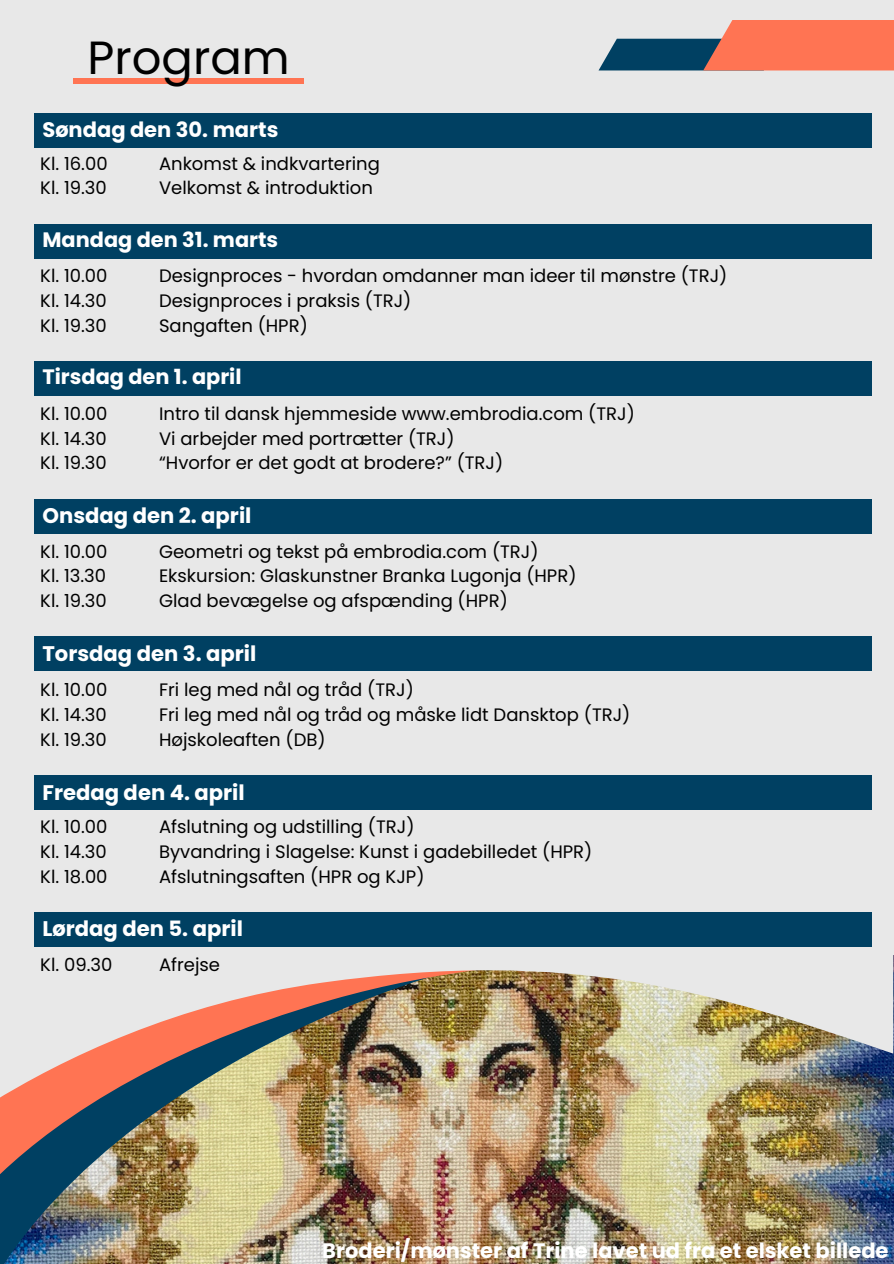
<style>
.page{position:relative;width:894px;height:1264px;background:#fff}
.page>*{position:absolute;margin:0;border:0;box-sizing:border-box;transform-origin:0 0}
.t1{font:46.5px "Poppins";color:#000}
.t2{font:700 21.15px "Poppins";color:#fff}
.t3{font:700 21px "Poppins";color:#fff}
.t4{font:700 20.85px "Poppins";color:#fff}
.t5{font:18px "Poppins";color:#000}
</style>
<div class="page">
<div style="left:0;top:0;width:893px;height:1263px;background:#e8e8e8"></div>
<svg style="left:599px;top:20px;width:294px;height:50px"></svg>
<div style="left:73px;top:78px;width:231px;height:6px;background:#ff7453"></div>
<img style="left:0;top:1183px;width:893px;height:80px">
<img style="left:0;top:1103px;width:893px;height:80px">
<img style="left:0;top:970px;width:893px;height:133px">
<div style="left:34px;top:113px;width:837px;height:34px;background:#004062"></div>
<div style="left:34px;top:224px;width:837px;height:34px;background:#004062"></div>
<div style="left:34px;top:361px;width:837px;height:35px;background:#004062"></div>
<div style="left:34px;top:636px;width:837px;height:35px;background:#004062"></div>
<div style="left:34px;top:775px;width:837px;height:35px;background:#004062"></div>
<div style="left:34px;top:499px;width:837px;height:34px;background:#004062"></div>
<div style="left:34px;top:912px;width:837px;height:34px;background:#004062"></div>
<h1 class="t1" style="left:87px;top:25px;width:204px">Program</h1>
<p class="t3" style="left:42px;top:115px;width:237px">Søndag den 30. marts</p>
<p class="t5" style="left:40px;top:151px;width:69px">Kl. 16.00</p>
<p class="t5" style="left:40px;top:175px;width:68px">Kl. 19.30</p>
<p class="t5" style="left:159px;top:151px;width:222px">Ankomst &amp; indkvartering</p>
<p class="t5" style="left:159px;top:175px;width:215px">Velkomst &amp; introduktion</p>
<p class="t4" style="left:42px;top:225px;width:237px">Mandag den 31. marts</p>
<h2 class="t5" style="left:40px;top:263px;width:69px">Kl. 10.00</h2>
<p class="t5" style="left:40px;top:288px;width:68px">Kl. 14.30</p>
<p class="t5" style="left:40px;top:313px;width:68px">Kl. 19.30</p>
<p class="t5" style="left:159px;top:263px;width:569px">Designproces - hvordan omdanner man ideer til mønstre (TRJ)</p>
<p class="t5" style="left:159px;top:288px;width:254px">Designproces i praksis (TRJ)</p>
<p class="t5" style="left:159px;top:313px;width:150px">Sangaften (HPR)</p>
<h2 class="t4" style="left:42px;top:362px;width:200px">Tirsdag den 1. april</h2>
<p class="t5" style="left:40px;top:401px;width:69px">Kl. 10.00</p>
<h2 class="t5" style="left:40px;top:426px;width:68px">Kl. 14.30</h2>
<p class="t5" style="left:40px;top:450px;width:68px">Kl. 19.30</p>
<p class="t5" style="left:159px;top:401px;width:477px">Intro til dansk hjemmeside www.embrodia.com (TRJ)</p>
<p class="t5" style="left:159px;top:426px;width:297px">Vi arbejder med portrætter (TRJ)</p>
<p class="t5" style="left:159px;top:450px;width:345px">“Hvorfor er det godt at brodere?” (TRJ)</p>
<p class="t2" style="left:42px;top:501px;width:210px">Onsdag den 2. april</p>
<p class="t5" style="left:40px;top:538px;width:69px">Kl. 10.00</p>
<p class="t5" style="left:40px;top:563px;width:67px">Kl. 13.30</p>
<h2 class="t5" style="left:40px;top:588px;width:68px">Kl. 19.30</h2>
<p class="t5" style="left:159px;top:538px;width:381px">Geometri og tekst på embrodia.com (TRJ)</p>
<p class="t5" style="left:159px;top:563px;width:419px">Ekskursion: Glaskunstner Branka Lugonja (HPR)</p>
<p class="t5" style="left:159px;top:588px;width:350px">Glad bevægelse og afspænding (HPR)</p>
<p class="t2" style="left:42px;top:638px;width:215px">Torsdag den 3. april</p>
<p class="t5" style="left:40px;top:677px;width:69px">Kl. 10.00</p>
<p class="t5" style="left:40px;top:702px;width:68px">Kl. 14.30</p>
<p class="t5" style="left:40px;top:727px;width:68px">Kl. 19.30</p>
<h2 class="t5" style="left:159px;top:677px;width:256px">Fri leg med nål og tråd (TRJ)</h2>
<p class="t5" style="left:159px;top:702px;width:472px">Fri leg med nål og tråd og måske lidt Dansktop (TRJ)</p>
<p class="t5" style="left:159px;top:727px;width:168px">Højskoleaften (DB)</p>
<p class="t2" style="left:42px;top:777px;width:204px">Fredag den 4. april</p>
<p class="t5" style="left:40px;top:814px;width:69px">Kl. 10.00</p>
<p class="t5" style="left:40px;top:839px;width:68px">Kl. 14.30</p>
<p class="t5" style="left:40px;top:863px;width:69px">Kl. 18.00</p>
<h2 class="t5" style="left:159px;top:814px;width:257px">Afslutning og udstilling (TRJ)</h2>
<p class="t5" style="left:159px;top:839px;width:435px">Byvandring i Slagelse: Kunst i gadebilledet (HPR)</p>
<p class="t5" style="left:159px;top:863px;width:267px">Afslutningsaften (HPR og KJP)</p>
<p class="t2" style="left:42px;top:913px;width:202px">Lørdag den 5. april</p>
<p class="t5" style="left:40px;top:951px;width:74px">Kl. 09.30</p>
<h2 class="t5" style="left:159px;top:951px;width:62px">Afrejse</h2>
<p class="t3" style="left:322px;top:1235px;width:567px">Broderi/mønster af Trine lavet ud fra et elsket billede</p>
</div>
